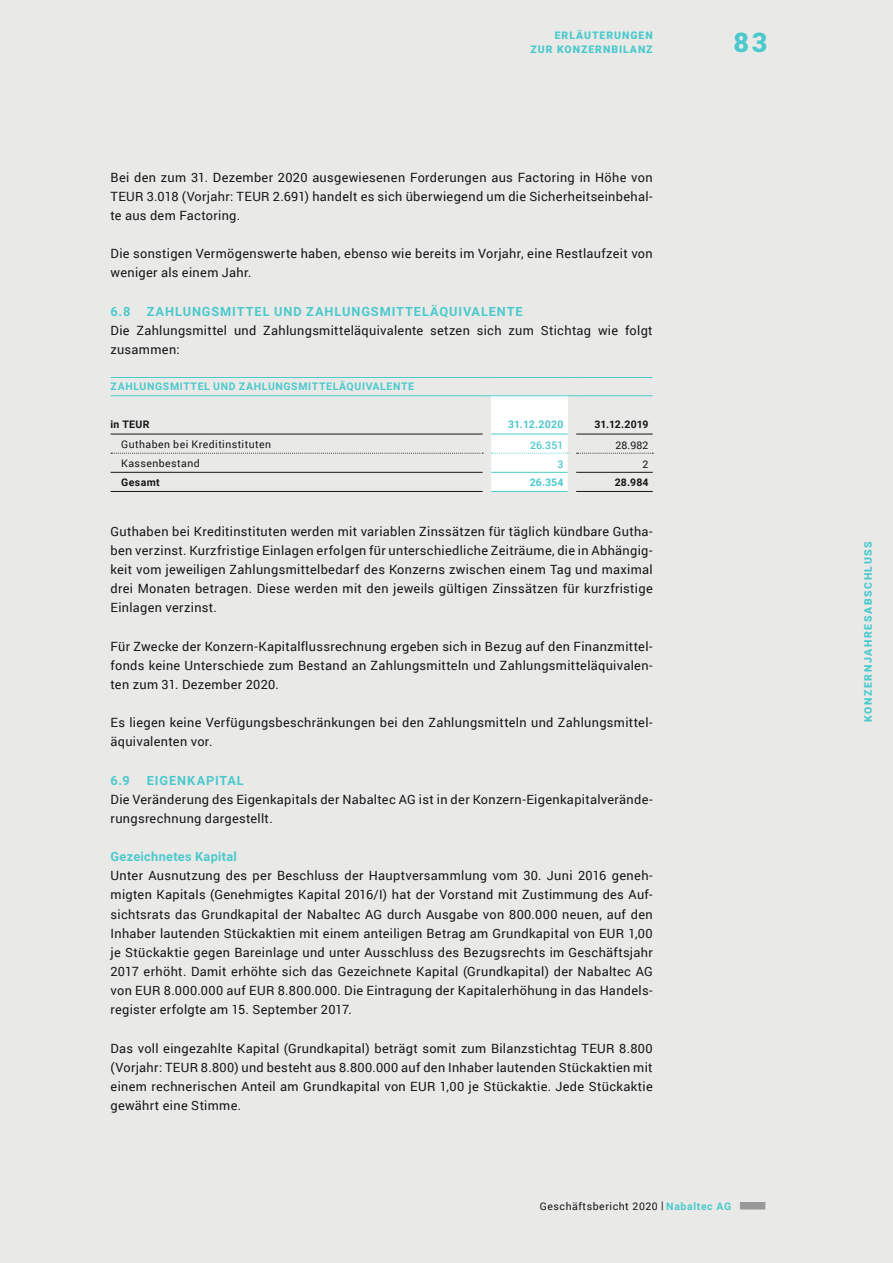
<style>
.page{position:relative;width:893px;height:1263px;background:#e9eae8}
.page>*{position:absolute;margin:0;border:0;box-sizing:border-box;transform-origin:0 0}
.t1{font:900 27px "Roboto";color:#4cc9cc}
.t2{font:12.75px/19.2px "Roboto";letter-spacing:.025em;color:#151616;text-align:justify}
.t3{font:700 12.75px "Roboto";letter-spacing:.065em;color:#4cc9cc}
.t4{font:700 12.75px "Roboto";letter-spacing:.025em;color:#4cc9cc}
.t5{font:10.5px "Roboto";letter-spacing:.045em;color:#151616}
.t6{font:700 10.5px "Roboto";letter-spacing:.055em;color:#4cc9cc}
.t7{font:900 10.5px/13.5px "Roboto";letter-spacing:.09em;color:#4cc9cc;text-align:right}
.t8{font:700 10.5px "Roboto";letter-spacing:.03em;color:#151616}
.t9{font:900 10.5px "Roboto";letter-spacing:.15em;color:#4cc9cc}
.t10{font:500 10.5px "Roboto";color:#4cc9cc}
.s1{font-weight:700;color:#4cc9cc}
</style>
<div class="page">
<div style="left:740px;top:1202px;width:25px;height:7px;background:#999"></div>
<div style="left:491px;top:396px;width:77px;height:38px;background:#fff"></div>
<hr style="left:576px;top:434px;width:77px;height:1px;background:#151616">
<svg style="left:111px;top:453px;width:372px;height:1px"></svg>
<svg style="left:577px;top:453px;width:76px;height:1px"></svg>
<hr style="left:111px;top:472px;width:372px;height:1px;background:#151616">
<hr style="left:111px;top:491px;width:372px;height:1px;background:#151616">
<hr style="left:576px;top:472px;width:77px;height:1px;background:#151616">
<hr style="left:576px;top:491px;width:77px;height:1px;background:#151616">
<hr style="left:111px;top:377px;width:372px;height:1px;background:#4cc9cc">
<hr style="left:491px;top:377px;width:77px;height:1px;background:#4cc9cc">
<hr style="left:576px;top:377px;width:77px;height:1px;background:#4cc9cc">
<hr style="left:491px;top:395px;width:77px;height:1px;background:#4cc9cc">
<hr style="left:576px;top:395px;width:77px;height:1px;background:#4cc9cc">
<svg style="left:491px;top:434px;width:77px;height:57px;background:#fbfdfd"></svg>
<hr style="left:491px;top:472px;width:77px;height:1px;background:#4cc9cc">
<hr style="left:491px;top:491px;width:77px;height:1px;background:#4cc9cc">
<hr style="left:111px;top:395px;width:372px;height:1px;background:#4cc9cc">
<hr style="left:111px;top:434px;width:372px;height:1px;background:#151616">
<p class="t7" style="left:530px;top:28px;width:124px">ERLÄUTERUNGEN<br>ZUR KONZERNBILANZ</p>
<p class="t2" style="left:111px;top:167px;width:544px">Bei den zum 31. Dezember 2020 ausgewiesenen Forderungen aus Factoring in Höhe von TEUR 3.018 (Vorjahr: TEUR 2.691) handelt es sich überwiegend um die Sicherheitseinbehal&shy;te aus dem Factoring.</p>
<p class="t2" style="left:111px;top:244px;width:544px">Die sonstigen Vermögenswerte haben, ebenso wie bereits im Vorjahr, eine Restlaufzeit von weniger als einem Jahr.</p>
<p class="t3" style="left:111px;top:302px;width:21px">6.8</p>
<p class="t3" style="left:147px;top:302px;width:377px">ZAHLUNGSMITTEL UND ZAHLUNGSMITTELÄQUIVALENTE</p>
<p class="t2" style="left:111px;top:320px;width:544px">Die Zahlungsmittel und Zahlungsmitteläquivalente setzen sich zum Stichtag wie folgt zusammen:</p>
<p class="t6" style="left:111px;top:379px;width:305px">ZAHLUNGSMITTEL UND ZAHLUNGSMITTELÄQUIVALENTE</p>
<p class="t8" style="left:111px;top:417px;width:40px">in TEUR</p>
<p class="t6" style="left:508px;top:417px;width:57px">31.12.2020</p>
<p class="t8" style="left:594px;top:417px;width:56px">31.12.2019</p>
<p class="t5" style="left:121px;top:436px;width:151px">Guthaben bei Kreditinstituten</p>
<p class="t10" style="left:530px;top:438px;width:35px">26.351</p>
<p class="t5" style="left:616px;top:438px;width:34px">28.982</p>
<p class="t5" style="left:121px;top:456px;width:80px">Kassenbestand</p>
<p class="t10" style="left:557px;top:457px;width:7px">3</p>
<p class="t5" style="left:643px;top:457px;width:7px">2</p>
<p class="t8" style="left:121px;top:475px;width:40px">Gesamt</p>
<p class="t6" style="left:530px;top:475px;width:35px">26.354</p>
<p class="t8" style="left:615px;top:475px;width:35px">28.984</p>
<p class="t2" style="left:111px;top:521px;width:544px">Guthaben bei Kreditinstituten werden mit variablen Zinssätzen für täglich kündbare Gutha&shy;ben verzinst. Kurzfristige Einlagen erfolgen für unterschiedliche Zeiträume, die in Abhängig&shy;keit vom jeweiligen Zahlungsmittelbedarf des Konzerns zwischen einem Tag und maximal drei Monaten betragen. Diese werden mit den jeweils gültigen Zinssätzen für kurzfristige Einlagen verzinst.</p>
<p class="t2" style="left:111px;top:636px;width:544px">Für Zwecke der Konzern-Kapitalflussrechnung ergeben sich in Bezug auf den Finanzmittel&shy;fonds keine Unterschiede zum Bestand an Zahlungsmitteln und Zahlungsmitteläquivalen&shy;ten zum 31. Dezember 2020.</p>
<p class="t2" style="left:111px;top:712px;width:544px">Es liegen keine Verfügungsbeschränkungen bei den Zahlungsmitteln und Zahlungsmittel&shy;äquivalenten vor.</p>
<p class="t3" style="left:111px;top:771px;width:21px">6.9</p>
<p class="t3" style="left:147px;top:771px;width:99px">EIGENKAPITAL</p>
<p class="t2" style="left:111px;top:789px;width:544px">Die Veränderung des Eigenkapitals der Nabaltec AG ist in der Konzern-Eigenkapitalverände&shy;rungsrechnung dargestellt.</p>
<p class="t4" style="left:111px;top:848px;width:128px">Gezeichnetes Kapital</p>
<p class="t2" style="left:111px;top:866px;width:544px">Unter Ausnutzung des per Beschluss der Hauptversammlung vom 30. Juni 2016 geneh&shy;migten Kapitals (Genehmigtes Kapital 2016/I) hat der Vorstand mit Zustimmung des Auf&shy;sichtsrats das Grundkapital der Nabaltec AG durch Ausgabe von 800.000 neuen, auf den Inhaber lautenden Stückaktien mit einem anteiligen Betrag am Grundkapital von EUR 1,00 je Stückaktie gegen Bareinlage und unter Ausschluss des Bezugsrechts im Geschäftsjahr 2017 erhöht. Damit erhöhte sich das Gezeichnete Kapital (Grundkapital) der Nabaltec AG von EUR 8.000.000 auf EUR 8.800.000. Die Eintragung der Kapitalerhöhung in das Handels&shy;register erfolgte am 15. September 2017.</p>
<p class="t2" style="left:111px;top:1038px;width:544px">Das voll eingezahlte Kapital (Grundkapital) beträgt somit zum Bilanzstichtag TEUR 8.800 (Vorjahr: TEUR 8.800) und besteht aus 8.800.000 auf den Inhaber lautenden Stückaktien mit einem rechnerischen Anteil am Grundkapital von EUR 1,00 je Stückaktie. Jede Stückaktie gewährt eine Stimme.</p>
<h1 class="t1" style="left:734px;top:24px;width:35px">83</h1>
<p class="t5" style="left:540px;top:1198px;width:193px">Geschäftsbericht 2020 | <span class="s1">Nabaltec AG</span></p>
<p class="t9" style="left:861px;top:722px;width:182px;rotate:-90deg">KONZERNJAHRESABSCHLUSS</p>
</div>
